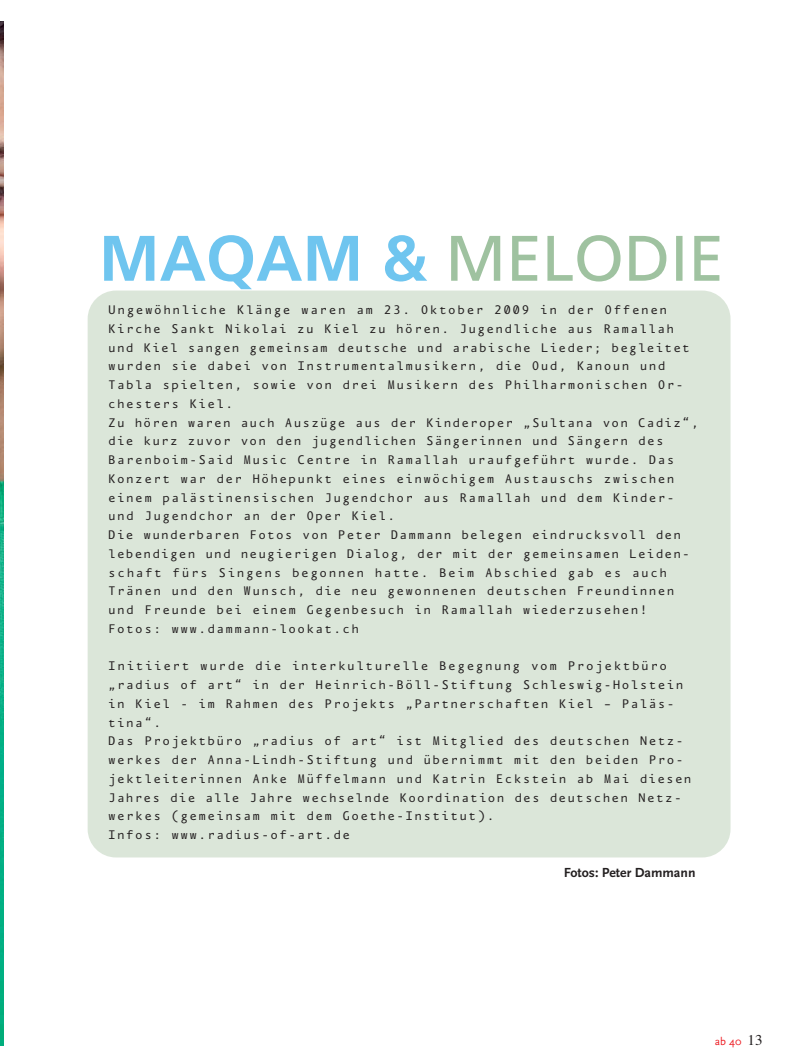
<style>
.page{position:relative;width:805px;height:1063px;background:#fff}
.page>*{position:absolute;margin:0;border:0;box-sizing:border-box;transform-origin:0 0}
.t1{font:15px/18.8px "Eureka Mono";color:#231f20}
.t2{font:700 13.75px "Scala Sans";color:#231f20}
.t3{font:11.25px "Scala Sans";color:#ed1e25}
.s1{font-family:"Times";font-size:15px;color:#231f20}
</style>
<div class="page">
<div style="left:88px;top:291px;width:642px;height:566px;background:#dbe6d9;border-radius:28px"></div>
<img style="left:0;top:21px;width:3px;height:1024px">
<svg style="left:104px;top:235px;width:323px;height:54px"></svg>
<svg style="left:451px;top:235px;width:268px;height:47px"></svg>
<p class="t1" style="left:108px;top:300px;width:593px">Ungewöhnliche Klänge waren am 23. Oktober 2009 in der Offenen Kirche Sankt Niko lai zu Kiel zu hören. Jugendliche aus Ramallah und Kiel sangen gemeinsam deutsche und arabische Lieder; begleitet wurden sie dabei von Instrumentalmusikern, die Oud, Kanoun und Tabla spiel ten, sowie von drei Musikern des Philharmonischen Or - ches ters Kiel.<br>Zu hören waren auch Auszüge aus der Kinderoper „Sultana von Cadiz“, die kurz zuvor von den jugendlichen Sängerinnen und Sängern des Barenboim-Said Music Centre in Ramallah uraufgeführt wurde. Das Konzert war der Höhepunkt eines einwöchigem Austauschs zwi schen einem palästinensischen Jugendchor aus Ramallah und dem Kinder&shy;und Jugendchor an der Oper Kiel.<br>Die wunderbaren Fotos von Peter Dammann belegen eindrucks voll den lebendigen und neugierigen Dialog, der mit der gemeinsamen Leiden - schaft fürs Singens begonnen hatte. Beim Abschied gab es auch Tränen und den Wunsch, die neu gewon nenen deutschen Freundinnen und Freunde bei einem Gegenbe such in Ramallah wiederzusehen!<br>Fotos: www.dammann-lookat.ch</p>
<p class="t1" style="left:108px;top:656px;width:586px">Initiiert wurde die interkulturelle Begegnung vom Projekt büro „radius of art“ in der Heinrich-Böll-Stiftung Schles wig-Holstein in Kiel - im Rahmen des Projekts „Partner schaften Kiel – Paläs - tina“.<br>Das Projektbüro „radius of art“ ist Mitglied des deutschen Netz - werkes der Anna-Lindh-Stiftung und übernimmt mit den beiden Pro - jektleiterinnen Anke Müffelmann und Katrin Eck stein ab Mai diesen Jahres die alle Jahre wechselnde Koor dination des deutschen Netz - werkes (gemeinsam mit dem Goethe-Institut).<br>Infos: www.radius-of-art.de</p>
<p class="t2" style="left:563px;top:867px;width:133px">Fotos: Peter Dammann</p>
<p class="t3" style="left:714px;top:1037px;width:49px">ab 40 <span class="s1">13</span></p>
</div>
